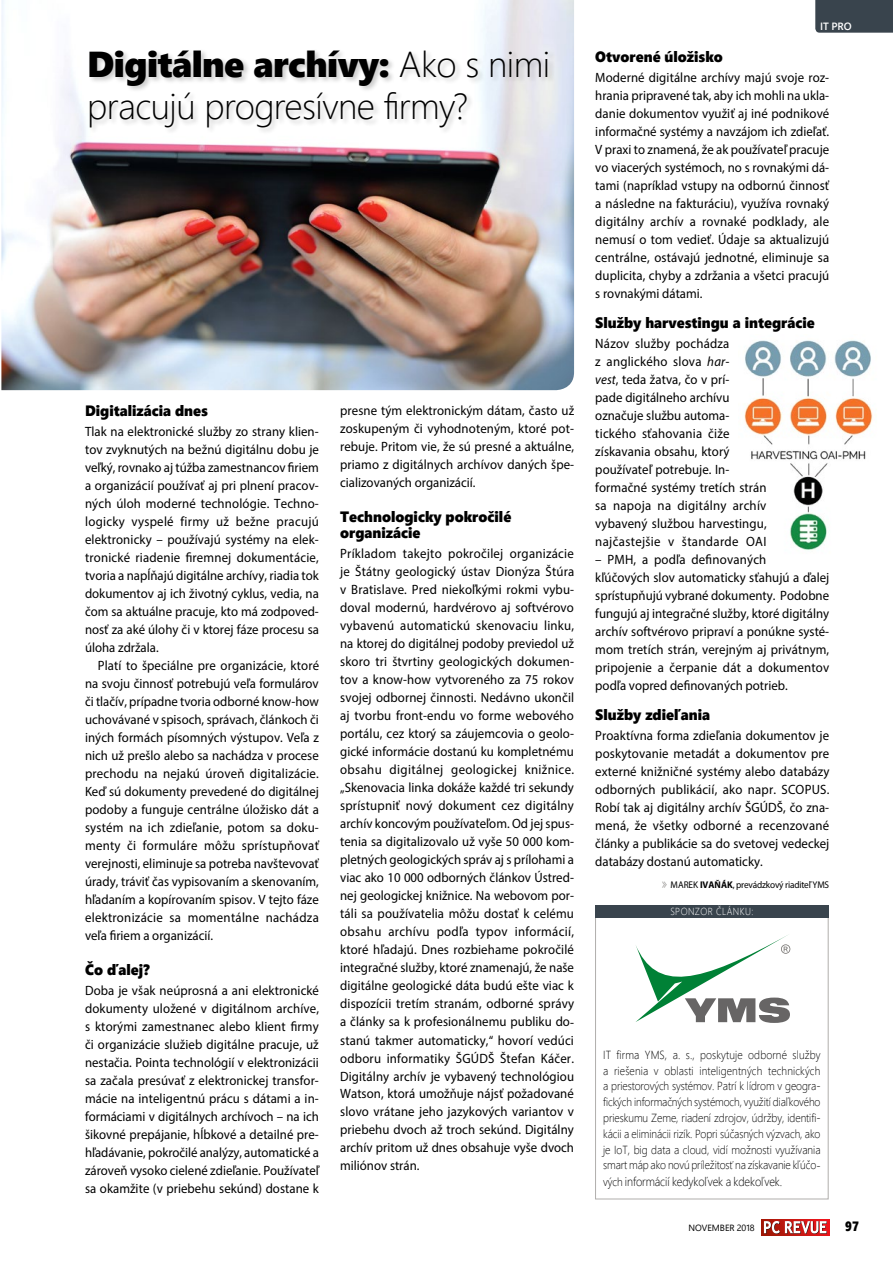
<style>
.page{position:relative;width:893px;height:1263px;background:#fff}
.page>*{position:absolute;margin:0;border:0;box-sizing:border-box;transform-origin:0 0}
.t1{font:36px "Segoe UI Black";letter-spacing:-.015em;color:#000}
.t2{font:300 36px "Segoe UI";letter-spacing:-.015em;color:#000}
.t3{font:15px/16.5px "Segoe UI Black";color:#000;scale:.95 1}
.t4{font:13.5px/18px "Myriad Pro";letter-spacing:.005em;color:#000;text-align:justify;scale:.95 1}
.t5{font:13.5px "Segoe UI Black";color:#000;scale:.85 1}
.t6{font:300 12.45px "Segoe Pro";letter-spacing:-.01em;color:#000;scale:.9 1}
.t7{font:300 11.7px/15.8px "Segoe Pro";letter-spacing:-.01em;color:#000;text-align:justify;scale:.9 1}
.t8{font:600 10.5px "Segoe Pro";color:#fff}
.t9{font:300 10.2px "Segoe Pro Display";letter-spacing:.05em;color:#fff;scale:.9 1}
.t10{font:9.75px "Myriad Pro";letter-spacing:-.02em;color:#000;scale:.95 1}
.t11{font:9px "Segoe Pro Display";color:#000}
.s1{font-family:"Segoe UI";font-weight:300}
.s2{font-style:italic}
.s3{font-family:"Calypso E";font-size:9px;color:#858380}
.s4{font-weight:700}
.s5{font-size:11.7px}
</style>
<div class="page">
<div style="left:815px;top:0;width:78px;height:33px;background:#39444d"></div>
<svg style="left:761px;top:1219px;width:68px;height:16px"></svg>
<svg style="left:764px;top:1221px;width:63px;height:13px"></svg>
<img style="left:744px;top:340px;width:129px;height:210px">
<img style="left:1px;top:0;width:573px;height:390px">
<div style="left:595px;top:915px;width:233px;height:284px;border:1px solid #b0aeac"></div>
<svg style="left:636px;top:935px;width:154px;height:88px"></svg>
<div style="left:595px;top:905px;width:233px;height:13px;background:#39444d"></div>
<div style="left:88px;top:49px;width:467px;height:86px;background:#000;opacity:.2"></div>
<h1 class="t1" style="left:87px;top:38px;width:464px">Digitálne archívy: <span class="s1">Ako s nimi</span></h1>
<h1 class="t2" style="left:87px;top:73px;width:383px">pracujú progresívne firmy?</h1>
<p class="t3" style="left:85px;top:402px;width:131px">Digitalizácia dnes</p>
<p class="t4" style="left:85px;top:422px;width:248px">Tlak na elektronické služby zo strany klien&shy;tov zvyknutých na bežnú digitálnu dobu je veľký, rovnako aj túžba zamestnancov firiem a organizácií používať aj pri plnení pracov&shy;ných úloh moderné technológie. Techno&shy;logicky vyspelé firmy už bežne pracujú elektronicky – používajú systémy na elek&shy;tronické riadenie firemnej dokumentácie, tvoria a napĺňajú digitálne archívy, riadia tok dokumentov aj ich životný cyklus, vedia, na čom sa aktuálne pracuje, kto má zodpoved&shy;nosť za aké úlohy či v ktorej fáze procesu sa úloha zdržala.</p>
<p class="t4" style="left:85px;top:656px;width:248px;text-indent:13px">Platí to špeciálne pre organizácie, ktoré na svoju činnosť potrebujú veľa formulárov či tlačív, prípadne tvoria odborné know-how uchovávané v spisoch, správach, článkoch či iných formách písomných výstupov. Veľa z nich už prešlo alebo sa nachádza v procese prechodu na nejakú úroveň digitalizácie.<br>Keď sú dokumenty prevedené do digitálnej podoby a funguje centrálne úložisko dát a systém na ich zdieľanie, potom sa doku&shy;menty či formuláre môžu sprístupňovať verejnosti, eliminuje sa potreba navštevovať úrady, tráviť čas vypisovaním a skenovaním, hľadaním a kopírovaním spisov. V tejto fáze elektronizácie sa momentálne nachádza veľa firiem a organizácií.</p>
<p class="t3" style="left:85px;top:960px;width:69px">Čo ďalej?</p>
<p class="t4" style="left:85px;top:981px;width:248px">Doba je však neúprosná a ani elektronické dokumenty uložené v digitálnom archíve, s ktorými zamestnanec alebo klient firmy či organizácie služieb digitálne pracuje, už nestačia. Pointa technológií v elektronizácii sa začala presúvať z elektronickej transfor&shy;mácie na inteligentnú prácu s dátami a in&shy;formáciami v digitálnych archívoch – na ich šikovné prepájanie, hĺbkové a detailné pre&shy;hľadávanie, pokročilé analýzy, automatické a zároveň vysoko cielené zdieľanie. Používateľ sa okamžite (v priebehu sekúnd) dostane k</p>
<p class="t4" style="left:340px;top:401px;width:248px">presne tým elektronickým dátam, často už zoskupeným či vyhodnoteným, ktoré pot&shy;rebuje. Pritom vie, že sú presné a aktuálne, priamo z digitálnych archívov daných špe&shy;cializovaných organizácií.</p>
<p class="t3" style="left:340px;top:507px;width:182px">Technologicky pokročilé organizácie</p>
<p class="t4" style="left:340px;top:545px;width:248px">Príkladom takejto pokročilej organizácie je Štátny geologický ústav Dionýza Štúra v Bratislave. Pred niekoľkými rokmi vybu&shy;doval modernú, hardvérovo aj softvérovo vybavenú automatickú skenovaciu linku, na ktorej do digitálnej podoby previedol už skoro tri štvrtiny geologických dokumen&shy;tov a know-how vytvoreného za 75 rokov svojej odbornej činnosti. Nedávno ukončil aj tvorbu front-endu vo forme webového portálu, cez ktorý sa záujemcovia o geolo&shy;gické informácie dostanú ku kompletnému obsahu digitálnej geologickej knižnice. „Skenovacia linka dokáže každé tri sekundy sprístupniť nový dokument cez digitálny archív koncovým používateľom. Od jej spus&shy;tenia sa digitalizovalo už vyše 50 000 kom&shy;pletných geologických správ aj s prílohami a viac ako 10 000 odborných článkov Ústred&shy;nej geologickej knižnice. Na webovom por&shy;táli sa používatelia môžu dostať k celému obsahu archívu podľa typov informácií, ktoré hľadajú. Dnes rozbiehame pokročilé integračné služby, ktoré znamenajú, že naše digitálne geologické dáta budú ešte viac k dispozícii tretím stranám, odborné správy a články sa k profesionálnemu publiku do&shy;stanú takmer automaticky,“ hovorí vedúci odboru informatiky ŠGÚDŠ Štefan Káčer.<br>Digitálny archív je vybavený technológiou Watson, ktorá umožňuje nájsť požadované slovo vrátane jeho jazykových variantov v priebehu dvoch až troch sekúnd. Digitálny archív pritom už dnes obsahuje vyše dvoch miliónov strán.</p>
<p class="t8" style="left:820px;top:19px;width:33px">IT PRO</p>
<p class="t3" style="left:595px;top:47px;width:136px">Otvorené úložisko</p>
<p class="t4" style="left:595px;top:68px;width:248px">Moderné digitálne archívy majú svoje roz&shy;hrania pripravené tak, aby ich mohli na ukla&shy;danie dokumentov využiť aj iné podnikové informačné systémy a navzájom ich zdieľať.<br>V praxi to znamená, že ak používateľ pracuje vo viacerých systémoch, no s rovnakými dá&shy;tami (napríklad vstupy na odbornú činnosť a následne na fakturáciu), využíva rovnaký digitálny archív a rovnaké podklady, ale nemusí o tom vedieť. Údaje sa aktualizujú centrálne, ostávajú jednotné, eliminuje sa duplicita, chyby a zdržania a všetci pracujú s rovnakými dátami.</p>
<p class="t3" style="left:595px;top:314px;width:233px">Služby harvestingu a integrácie</p>
<p class="t4" style="left:595px;top:334px;width:182px;text-align:left">Názov služby pochádza<br>z anglického slova <span class="s2">har-<br>vest</span>, teda žatva, čo v prí-<br>pade digitálneho archívu označuje službu automa&shy;tického sťahovania čiže získavania obsahu, ktorý používateľ potrebuje. In&shy;formačné systémy tretích strán sa napoja na digitálny archív vybavený službou harvestingu, najčastejšie v štandarde OAI</p>
<p class="t4" style="left:595px;top:550px;width:248px;text-align:left">– PMH, a podľa definovaných<br>kľúčových slov automaticky sťahujú a ďalej sprístupňujú vybrané dokumenty. Podobne fungujú aj integračné služby, ktoré digitálny archív softvérovo pripraví a ponúkne systé&shy;mom tretích strán, verejným aj privátnym, pripojenie a čerpanie dát a dokumentov podľa vopred definovaných potrieb.</p>
<p class="t3" style="left:595px;top:706px;width:122px">Služby zdieľania</p>
<p class="t4" style="left:595px;top:727px;width:248px">Proaktívna forma zdieľania dokumentov je poskytovanie metadát a dokumentov pre externé knižničné systémy alebo databázy odborných publikácií, ako napr. SCOPUS.<br>Robí tak aj digitálny archív ŠGÚDŠ, čo zna&shy;mená, že všetky odborné a recenzované články a publikácie sa do svetovej vedeckej databázy dostanú automaticky.</p>
<p class="t10" style="left:662px;top:879px;width:178px"><span class="s3">»</span> MAREK <span class="s4">IVAŇÁK</span>, prevádzkový riaditeľ YMS</p>
<p class="t9" style="left:670px;top:905px;width:94px">SPONZOR ČLÁNKU:</p>
<p class="t7" style="left:603px;top:1046px;width:243px">IT firma YMS, a. s., poskytuje odborné služby a riešenia v oblasti inteligentných technických a priestorových systémov. Patrí k lídrom v geogra&shy;fických informačných systémoch, využití diaľkového prieskumu Zeme, riadení zdrojov, údržby, identifi&shy;kácii a eliminácii rizík. Popri súčasných výzvach, ako je IoT, big data a cloud, vidí možnosti využívania smart máp ako novú príležitosť na získavanie kľúčo-</p>
<p class="t6" style="left:603px;top:1173px;width:200px"><span class="s5">vých</span> informácií kedykoľvek a kdekoľvek.</p>
<p class="t11" style="left:688px;top:1221px;width:68px">NOVEMBER 2018</p>
<p class="t5" style="left:845px;top:1216px;width:18px">97</p>
</div>
